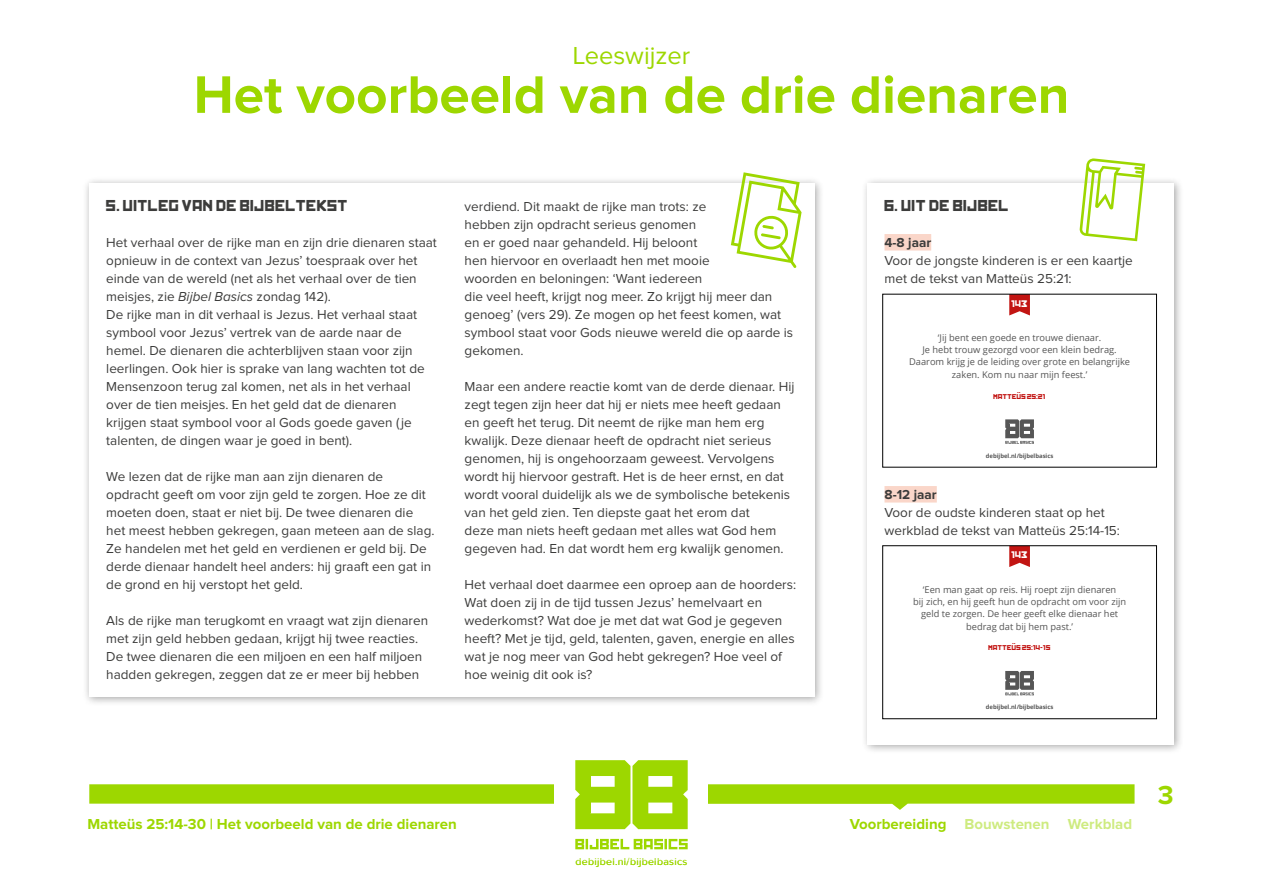
<style>
.page{position:relative;width:1263px;height:893px;background:#fff}
.page>*{position:absolute;margin:0;border:0;box-sizing:border-box;transform-origin:0 0}
.t1{font:700 54.75px "Proxima Nova";color:#9dd700}
.t2{font:700 27px "Proxima Nova";color:#9dd700}
.t3{font:25.5px "Proxima Nova";color:#9dd700}
.t4{font:700 15px "Proxima Nova";color:#9dd700}
.t5{font:15px "Kremlin";color:#3c3c3b}
.t6{font:700 15px "Proxima Nova";color:#ceeb80}
.t7{font:13.5px/18px "Proxima Nova";color:#3c3c3b}
.t8{font:700 13.5px "Proxima Nova";color:#3c3c3b}
.t9{font:10.5px "Proxima Nova";letter-spacing:.03em;color:#9dd700}
.t10{font:9.3px/12.3px "Open Sans";color:#565656;text-align:center}
.t11{font:9.15px "Kremlin";color:#fff}
.t12{font:6.75px "Kremlin";color:#c21513}
.t13{font:700 5.85px "Open Sans";color:#565656}
.s1{font-style:italic}
.s2{color:#ceeb80}
</style>
<div class="page">
<svg style="left:575px;top:839px;width:113px;height:10px"></svg>
<svg style="left:89px;top:760px;width:1045px;height:69px"></svg>
<div style="left:861px;top:176px;width:322px;height:578px;background:#000;opacity:.35"></div>
<div style="left:867px;top:183px;width:307px;height:561px;background:#fff"></div>
<div style="left:884px;top:234px;width:47px;height:17px;background:#fad6c9"></div>
<div style="left:884px;top:486px;width:53px;height:17px;background:#fad6c9"></div>
<svg style="left:1080px;top:158px;width:65px;height:83px"></svg>
<svg style="left:1009px;top:296px;width:21px;height:19px"></svg>
<svg style="left:1005px;top:419px;width:29px;height:25px"></svg>
<div style="left:882px;top:294px;width:275px;height:173px;border:1px solid #000"></div>
<svg style="left:1009px;top:548px;width:21px;height:19px"></svg>
<svg style="left:1005px;top:671px;width:29px;height:24px"></svg>
<div style="left:882px;top:546px;width:275px;height:173px;border:1px solid #000"></div>
<div style="left:82px;top:176px;width:742px;height:530px;background:#000;opacity:.35"></div>
<div style="left:89px;top:183px;width:725px;height:513px;background:#fff"></div>
<svg style="left:731px;top:172px;width:70px;height:96px"></svg>
<h3 class="t3" style="left:573px;top:44px;width:119px">Leeswijzer</h3>
<h1 class="t1" style="left:194px;top:70px;width:877px">Het voorbeeld van de drie dienaren</h1>
<p class="t5" style="left:106px;top:200px;width:243px">5. UITLEG VAN DE BIJBELTEKST</p>
<p class="t7" style="left:106px;top:234px;width:332px">Het verhaal over de rijke man en zijn drie dienaren staat opnieuw in de context van Jezus’ toespraak over het einde van de wereld (net als het verhaal over de tien meisjes, zie <span class="s1">Bijbel Basics</span> zondag 142).<br>De rijke man in dit verhaal is Jezus. Het verhaal staat symbool voor Jezus’ vertrek van de aarde naar de hemel. De dienaren die achterblijven staan voor zijn leerlingen. Ook hier is sprake van lang wachten tot de Mensenzoon terug zal komen, net als in het verhaal over de tien meisjes. En het geld dat de dienaren krijgen staat symbool voor al Gods goede gaven (je talenten, de dingen waar je goed in bent).</p>
<p class="t7" style="left:106px;top:468px;width:330px">We lezen dat de rijke man aan zijn dienaren de opdracht geeft om voor zijn geld te zorgen. Hoe ze dit moeten doen, staat er niet bij. De twee dienaren die het meest hebben gekregen, gaan meteen aan de slag.<br>Ze handelen met het geld en verdienen er geld bij. De derde dienaar handelt heel anders: hij graaft een gat in de grond en hij verstopt het geld.</p>
<p class="t7" style="left:106px;top:612px;width:323px">Als de rijke man terugkomt en vraagt wat zijn dienaren met zijn geld hebben gedaan, krijgt hij twee reacties.<br>De twee dienaren die een miljoen en een half miljoen hadden gekregen, zeggen dat ze er meer bij hebben</p>
<p class="t7" style="left:465px;top:198px;width:330px">verdiend. Dit maakt de rijke man trots: ze<br>hebben zijn opdracht serieus genomen<br>en er goed naar gehandeld. Hij beloont<br>hen hiervoor en overlaadt hen met mooie<br>woorden en beloningen: ‘Want iedereen<br>die veel heeft, krijgt nog meer. Zo krijgt hij meer dan genoeg’ (vers 29). Ze mogen op het feest komen, wat symbool staat voor Gods nieuwe wereld die op aarde is gekomen.</p>
<p class="t7" style="left:465px;top:378px;width:331px">Maar een andere reactie komt van de derde dienaar. Hij zegt tegen zijn heer dat hij er niets mee heeft gedaan en geeft het terug. Dit neemt de rijke man hem erg kwalijk. Deze dienaar heeft de opdracht niet serieus genomen, hij is ongehoorzaam geweest. Vervolgens wordt hij hiervoor gestraft. Het is de heer ernst, en dat wordt vooral duidelijk als we de symbolische betekenis van het geld zien. Ten diepste gaat het erom dat<br>deze man niets heeft gedaan met alles wat God hem gegeven had. En dat wordt hem erg kwalijk genomen.</p>
<p class="t7" style="left:465px;top:576px;width:333px">Het verhaal doet daarmee een oproep aan de hoorders:<br>Wat doen zij in de tijd tussen Jezus’ hemelvaart en wederkomst? Wat doe je met dat wat God je gegeven heeft? Met je tijd, geld, talenten, gaven, energie en alles wat je nog meer van God hebt gekregen? Hoe veel of hoe weinig dit ook is?</p>
<p class="t4" style="left:87px;top:817px;width:371px">Matteüs 25:14-30 | Het voorbeeld van de drie dienaren</p>
<p class="t9" style="left:575px;top:856px;width:113px">debijbel.nl/bijbelbasics</p>
<p class="t5" style="left:884px;top:200px;width:126px">6. UIT DE BIJBEL</p>
<p class="t8" style="left:884px;top:236px;width:48px">4-8 jaar</p>
<p class="t7" style="left:884px;top:252px;width:250px">Voor de jongste kinderen is er een kaartje met de tekst van Matteüs 25:21:</p>
<p class="t11" style="left:1011px;top:300px;width:18px">143</p>
<p class="t10" style="left:909px;top:331px;width:222px">‘Jij bent een goede en trouwe dienaar.<br>Je hebt trouw gezorgd voor een klein bedrag.<br>Daarom krijg je de leiding over grote en belangrijke zaken. Kom nu naar mijn feest.’</p>
<p class="t12" style="left:993px;top:394px;width:54px">MATTEUS 25:21</p>
<p class="t12" style="left:1017px;top:388px;width:5px">..</p>
<p class="t13" style="left:986px;top:451px;width:69px">debijbel.nl/bijbelbasics</p>
<p class="t8" style="left:884px;top:488px;width:54px">8-12 jaar</p>
<p class="t7" style="left:884px;top:504px;width:237px">Voor de oudste kinderen staat op het werkblad de tekst van Matteüs 25:14-15:</p>
<p class="t11" style="left:1011px;top:552px;width:18px">143</p>
<p class="t10" style="left:913px;top:583px;width:214px">‘Een man gaat op reis. Hij roept zijn dienaren<br>bij zich, en hij geeft hun de opdracht om voor zijn geld te zorgen. De heer geeft elke dienaar het bedrag dat bij hem past.’</p>
<p class="t12" style="left:988px;top:645px;width:64px">MATTEUS 25:14-15</p>
<p class="t12" style="left:1012px;top:639px;width:5px">..</p>
<p class="t13" style="left:986px;top:703px;width:69px">debijbel.nl/bijbelbasics</p>
<p class="t4" style="left:850px;top:817px;width:201px">Voorbereiding <span class="s2">Bouwstenen</span></p>
<p class="t6" style="left:1068px;top:817px;width:66px">Werkblad</p>
<h2 class="t2" style="left:1158px;top:782px;width:17px">3</h2>
</div>
